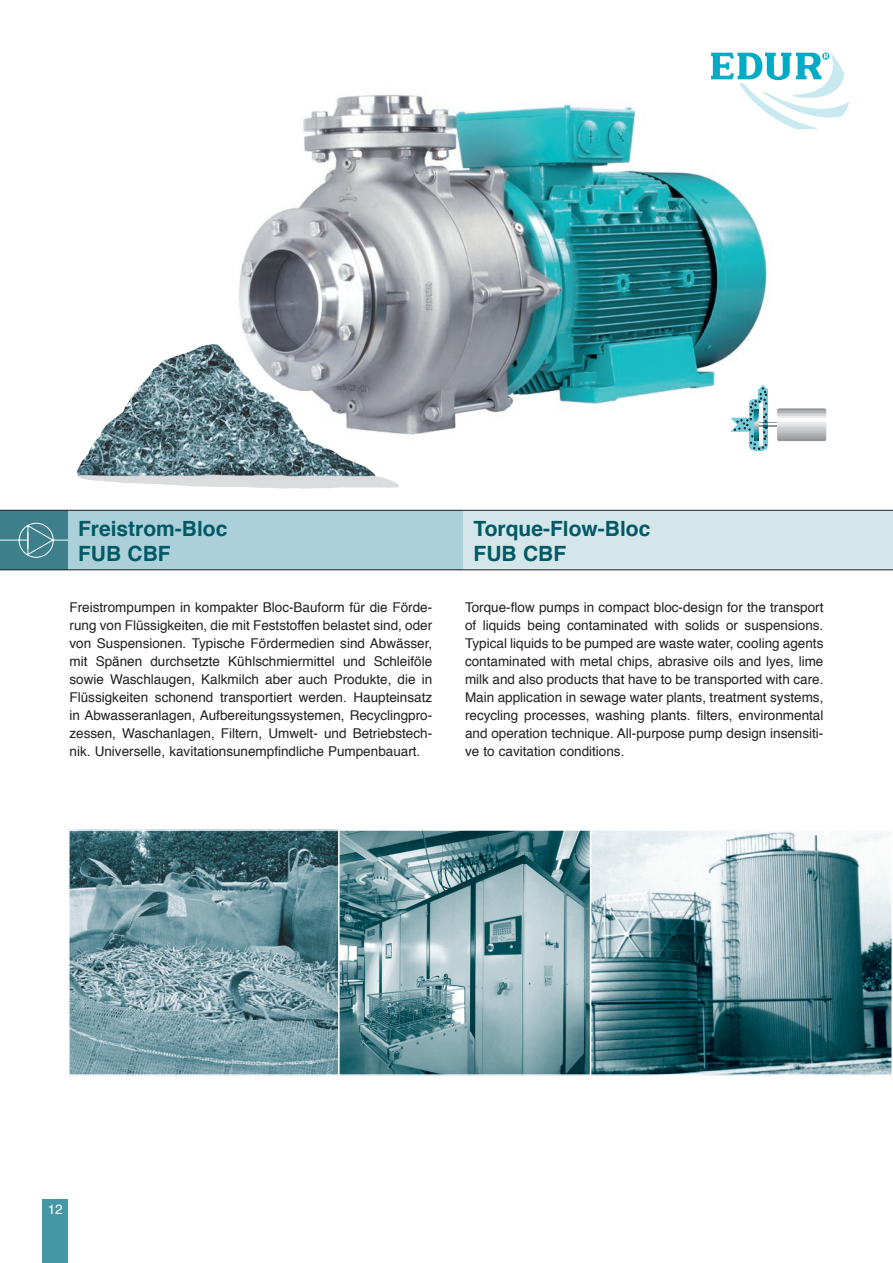
<style>
.page{position:relative;width:893px;height:1263px;background:#fff}
.page>*{position:absolute;margin:0;border:0;box-sizing:border-box;transform-origin:0 0}
.t1{font:700 21px/25.2px "Helvetica";color:#005965}
.Fliesstext{font:13.5px/18px "Helvetica";color:#231f20;text-align:justify}
.t2{font:13.5px "Helvetica";color:#fff}
</style>
<div class="page">
<img style="left:174px;top:52px;width:654px;height:429px">
<svg style="left:0;top:511px;width:68px;height:58px;background:#488793"></svg>
<svg style="left:711px;top:53px;width:138px;height:77px"></svg>
<div style="left:43px;top:1200px;width:25px;height:63px;background:#4498a5"></div>
<div style="left:68px;top:510px;width:395px;height:60px;background:#acd0d9"></div>
<div style="left:463px;top:510px;width:430px;height:60px;background:#d3e6ea"></div>
<img style="left:591px;top:832px;width:299px;height:241px">
<div style="left:580px;top:829px;width:313px;height:247px;border:2px solid #fff"></div>
<img style="left:71px;top:832px;width:267px;height:241px">
<div style="left:68px;top:829px;width:279px;height:247px;border:2px solid #fff"></div>
<img style="left:341px;top:832px;width:247px;height:241px">
<div style="left:338px;top:829px;width:253px;height:247px;border:2px solid #fff"></div>
<hr style="left:777px;top:441px;width:49px;height:1px;background:#939598">
<hr style="left:777px;top:439px;width:49px;height:2px;background:#939598">
<hr style="left:777px;top:437px;width:49px;height:2px;background:#9c9ea1">
<hr style="left:777px;top:436px;width:49px;height:1px;background:#a4a6a9">
<hr style="left:777px;top:434px;width:49px;height:2px;background:#adaeb2">
<hr style="left:777px;top:432px;width:49px;height:2px;background:#b5b6ba">
<hr style="left:777px;top:431px;width:49px;height:1px;background:#bebfc2">
<hr style="left:777px;top:429px;width:49px;height:2px;background:#c7c8ca">
<hr style="left:777px;top:427px;width:49px;height:2px;background:#cfd0d2">
<hr style="left:777px;top:426px;width:49px;height:1px;background:#d8d9db">
<hr style="left:777px;top:424px;width:49px;height:2px;background:#e1e2e4">
<hr style="left:777px;top:422px;width:49px;height:2px;background:#ebebed">
<hr style="left:777px;top:421px;width:49px;height:1px;background:#f4f5f5">
<hr style="left:777px;top:419px;width:49px;height:2px;background:#fff">
<hr style="left:777px;top:417px;width:49px;height:2px;background:#fff">
<hr style="left:777px;top:416px;width:49px;height:1px;background:#ebebed">
<hr style="left:777px;top:414px;width:49px;height:2px;background:#d8d9db">
<hr style="left:777px;top:413px;width:49px;height:1px;background:#c7c8ca">
<hr style="left:777px;top:411px;width:49px;height:2px;background:#b5b6ba">
<hr style="left:777px;top:410px;width:49px;height:1px;background:#a4a6a9">
<hr style="left:777px;top:408px;width:49px;height:2px;background:#939598">
<svg style="left:730px;top:385px;width:47px;height:65px"></svg>
<hr style="left:0;top:510px;width:893px;height:1px;background:#231f20">
<hr style="left:0;top:569px;width:893px;height:1px;background:#231f20">
<img style="left:140px;top:344px;width:75px;height:43px">
<p class="t1" style="left:78px;top:516px;width:151px">Freistrom-Bloc<br>FUB CBF</p>
<p class="t1" style="left:473px;top:516px;width:178px">Torque-Flow-Bloc<br>FUB CBF</p>
<p class="Fliesstext" style="left:70px;top:599px;width:364px">Freistrompumpen in kompakter Bloc-Bauform für die Förde&shy;rung von Flüssigkeiten, die mit Feststoffen belastet sind, oder von Suspensionen. Typische Fördermedien sind Abwässer, mit Spänen durchsetzte Kühlschmiermittel und Schleiföle sowie Waschlaugen, Kalkmilch aber auch Produkte, die in Flüssigkeiten schonend transportiert werden. Haupteinsatz in Abwasseranlagen, Aufbereitungssystemen, Recyclingpro&shy;zessen, Waschanlagen, Filtern, Umwelt- und Betriebstech&shy;nik. Universelle, kavitationsunempfindliche Pumpenbauart.</p>
<p class="Fliesstext" style="left:465px;top:599px;width:360px">Torque-flow pumps in compact bloc-design for the transport of liquids being contaminated with solids or suspensions.<br>Typical liquids to be pumped are waste water, cooling agents contaminated with metal chips, abrasive oils and lyes, lime milk and also products that have to be transported with care.<br>Main application in sewage water plants, treatment systems, recycling processes, washing plants. filters, environmental and operation technique. All-purpose pump design insensiti&shy;ve to cavitation conditions.</p>
<p class="t2" style="left:48px;top:1198px;width:17px">12</p>
</div>
